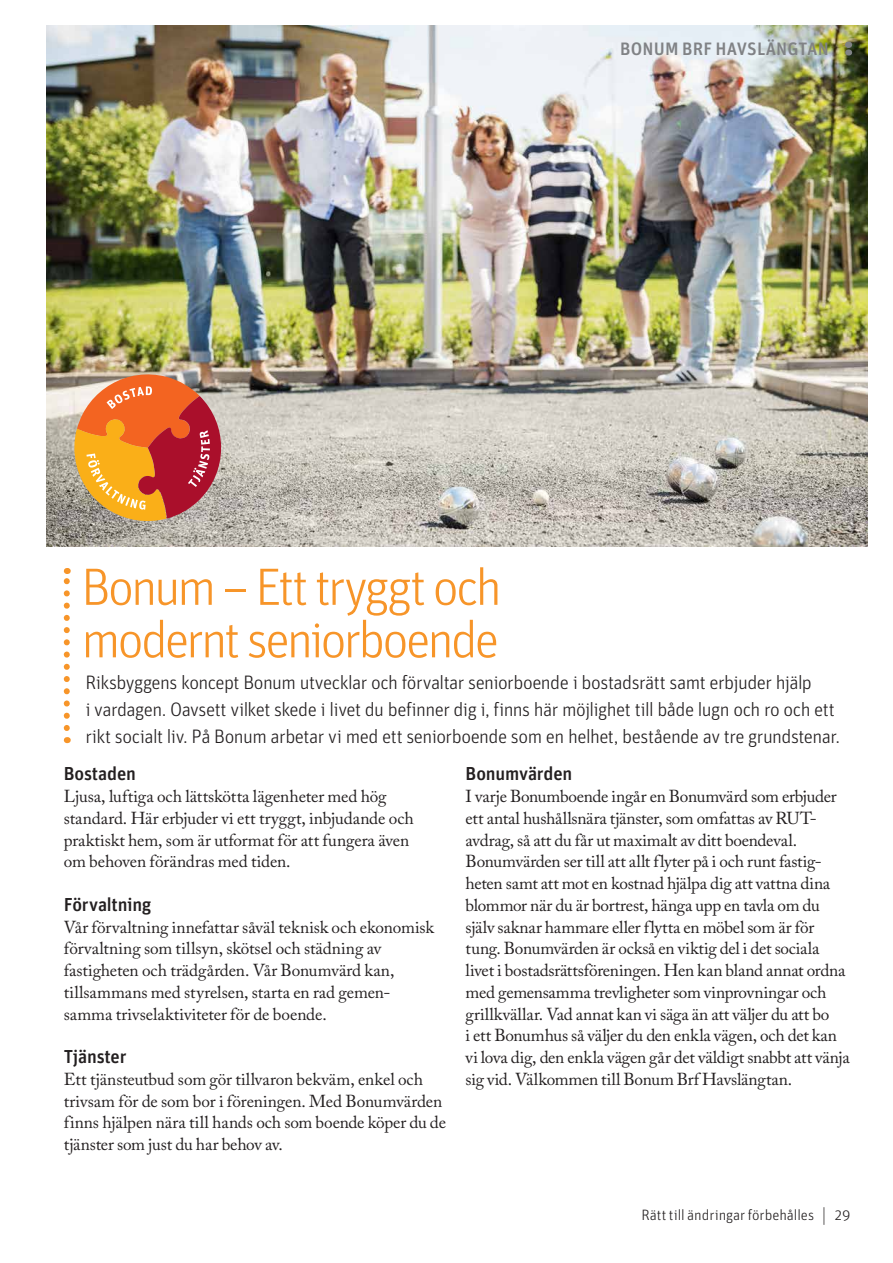
<style>
.page{position:relative;width:893px;height:1263px;background:#fff}
.page>*{position:absolute;margin:0;border:0;box-sizing:border-box;transform-origin:0 0}
.t1{font:300 52.5px/52.5px "Unit OTRB";letter-spacing:-.06em;color:#f79529}
.t2{font:300 19.5px/27px "Unit OTRB";letter-spacing:-.03em;color:#231f20}
.t3{font:18.75px "Unit OTRB1 Medi";letter-spacing:-.01em;color:#231f20}
.t4{font:18px "Unit OTRB1 Medi";letter-spacing:.01em;color:#808285}
.t5{font:17.25px/21.8px "Adobe Caslon Pro";letter-spacing:-.01em;color:#231f20}
.t6{font:300 15px "Unit OTRB";letter-spacing:-.005em;color:#231f20}
.s1{font-size:19.5px}
</style>
<div class="page">
<img style="left:47px;top:26px;width:820px;height:520px">
<svg style="left:74px;top:374px;width:147px;height:147px;background:#d47645"></svg>
<svg style="left:845px;top:42px;width:6px;height:14px"></svg>
<svg style="left:64px;top:568px;width:6px;height:160px"></svg>
<p class="t4" style="left:620px;top:37px;width:210px">BONUM BRF HAVSLÄNGTAN</p>
<h1 class="t1" style="left:81px;top:561px;width:422px">Bonum – Ett tryggt och modernt seniorboende</h1>
<p class="t2" style="left:85px;top:669px;width:756px">Riksbyggens koncept Bonum utvecklar och förvaltar seniorboende i bostadsrätt samt erbjuder hjälp<br>i vardagen. Oavsett vilket skede i livet du befinner dig i, finns här möjlighet till både lugn och ro och ett rikt socialt liv. På Bonum arbetar vi med ett seniorboende som en helhet, bestående av tre grundstenar.</p>
<p class="t3" style="left:64px;top:762px;width:74px">Bostaden</p>
<p class="t5" style="left:64px;top:785px;width:352px">Ljusa, luftiga och lättskötta lägenheter med hög standard. Här erbjuder vi ett tryggt, inbjudande och praktiskt hem, som är utformat för att fungera även om behoven förändras med tiden.</p>
<p class="t3" style="left:64px;top:892px;width:89px">Förvaltning</p>
<p class="t5" style="left:64px;top:916px;width:372px">Vår förvaltning innefattar såväl teknisk och ekonomisk förvaltning som tillsyn, skötsel och städning av fastigheten och trädgården. Vår Bonumvärd kan, tillsammans med styrelsen, starta en rad gemen&shy;samma trivselaktiviteter för de boende.</p>
<p class="t3" style="left:64px;top:1044px;width:64px">Tjänster</p>
<p class="t5" style="left:64px;top:1068px;width:384px">Ett tjänsteutbud som gör tillvaron bekväm, enkel och trivsam för de som bor i föreningen. Med Bonumvärden finns hjälpen nära till hands och som boende köper du de tjänster som just du har behov av.</p>
<p class="t3" style="left:466px;top:762px;width:108px">Bonumvärden</p>
<p class="t5" style="left:466px;top:785px;width:386px">I varje Bonumboende ingår en Bonumvärd som erbjuder ett antal hushållsnära tjänster, som omfattas av RUT&shy;avdrag, så att du får ut maximalt av ditt boendeval.<br>Bonumvärden ser till att allt flyter på i och runt fastig&shy;heten samt att mot en kostnad hjälpa dig att vattna dina blommor när du är bortrest, hänga upp en tavla om du själv saknar hammare eller flytta en möbel som är för tung. Bonumvärden är också en viktig del i det sociala livet i bostadsrättsföreningen. Hen kan bland annat ordna med gemensamma trevligheter som vinprovningar och grillkvällar. Vad annat kan vi säga än att väljer du att bo<br>i ett Bonumhus så väljer du den enkla vägen, och det kan vi lova dig, den enkla vägen går det väldigt snabbt att vänja sig vid. Välkommen till Bonum Brf Havslängtan.</p>
<p class="t6" style="left:641px;top:1206px;width:211px">Rätt till ändringar förbehålles <span class="s1">|</span> 29</p>
</div>
